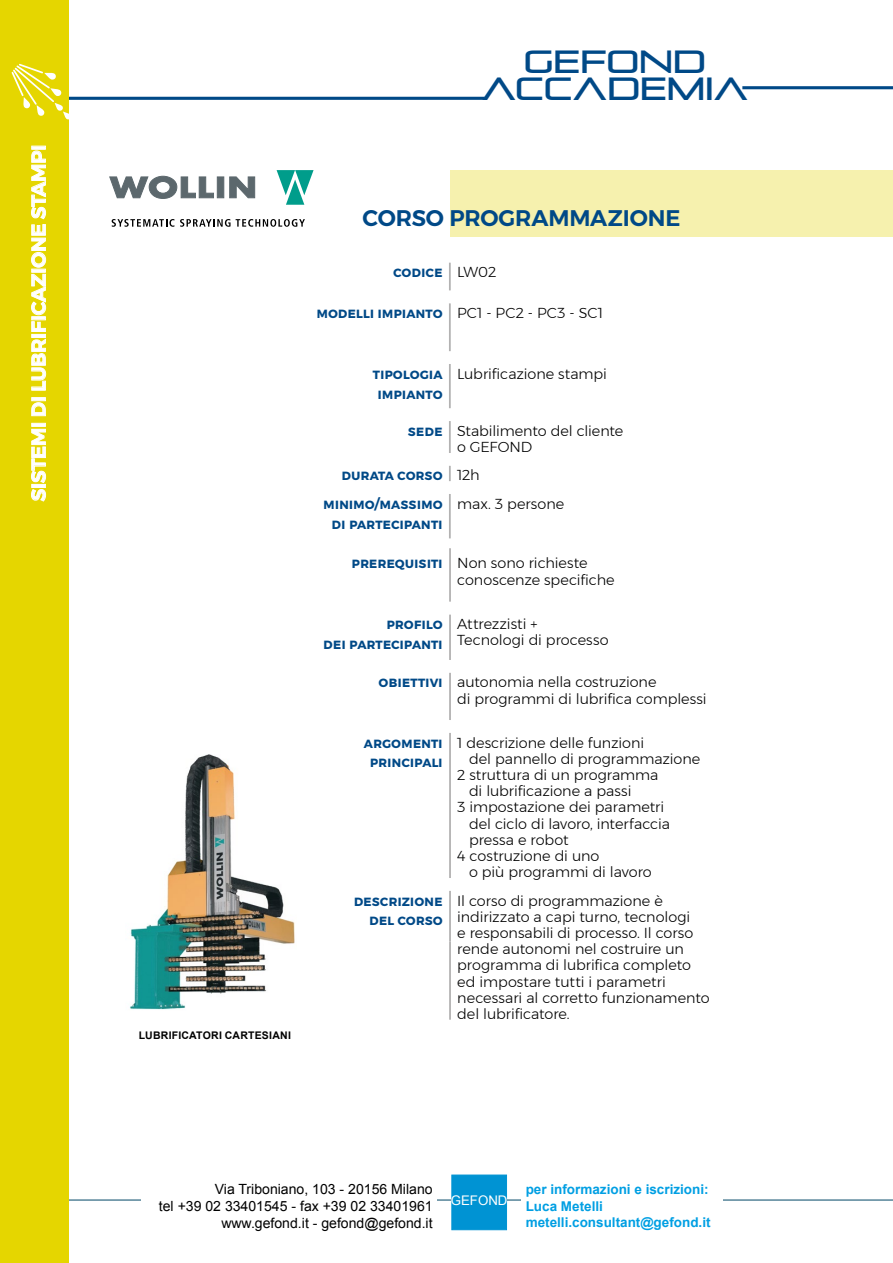
<style>
.page{position:relative;width:893px;height:1263px;background:#fff}
.page>*{position:absolute;margin:0;border:0;box-sizing:border-box;transform-origin:0 0}
.t1{font:31.95px/26.8px "Pirulen Rg";color:#004987;text-align:center}
.t2{font:600 22.5px "Montserrat";letter-spacing:-.005em;color:#004987}
.t3{font:600 19.5px "Montserrat";letter-spacing:-.005em;color:#fff}
.t4{font:300 14.4px/16.2px "Montserrat";letter-spacing:-.005em;color:#000}
.t5{font:600 14.4px/19.8px "Montserrat";letter-spacing:-.005em;color:#004987;text-align:right}
.t6{font:300 14.4px "Montserrat";letter-spacing:.015em;color:#000}
.t7{font:14.1px/17px "Arial";color:#000;text-align:right}
.t8{font:700 13.5px/16.2px "Arial";color:#009fe3}
.t9{font:13.2px "Arial";color:#fff}
.t10{font:700 10.5px "Arial";letter-spacing:.02em;color:#000}
</style>
<div class="page">
<hr style="left:64px;top:1200px;width:829px;height:1px;background:#004765">
<div style="left:141px;top:1175px;width:296px;height:61px;background:#fff"></div>
<div style="left:521px;top:1175px;width:202px;height:61px;background:#fff"></div>
<div style="left:452px;top:1175px;width:55px;height:55px;background:#0093d3;border:1px solid #0093d3"></div>
<hr style="left:742px;top:86px;width:151px;height:3px;background:#004987">
<hr style="left:68px;top:97px;width:417px;height:3px;background:#004987">
<div style="left:450px;top:170px;width:443px;height:67px;background:#f6f1ae"></div>
<div style="left:0;top:0;width:68px;height:1263px;background:#e5d600"></div>
<svg style="left:31px;top:489px;width:15px;height:12px"></svg>
<div style="left:32px;top:484px;width:14px;height:4px;border:1px solid #fff"></div>
<svg style="left:31px;top:429px;width:15px;height:54px"></svg>
<div style="left:32px;top:423px;width:14px;height:3px;border:1px solid #fff"></div>
<svg style="left:31px;top:402px;width:15px;height:14px"></svg>
<div style="left:32px;top:397px;width:14px;height:4px;border:1px solid #fff"></div>
<svg style="left:31px;top:339px;width:15px;height:51px"></svg>
<div style="left:32px;top:334px;width:14px;height:4px;border:1px solid #fff"></div>
<svg style="left:31px;top:321px;width:15px;height:11px"></svg>
<svg style="left:31px;top:274px;width:15px;height:41px"></svg>
<svg style="left:31px;top:151px;width:38px;height:116px"></svg>
<svg style="left:11px;top:62px;width:61px;height:58px"></svg>
<hr style="left:449px;top:548px;width:2px;height:54px;background:#b3b2b2">
<hr style="left:449px;top:614px;width:2px;height:46px;background:#b3b2b2">
<hr style="left:449px;top:673px;width:2px;height:47px;background:#b3b2b2">
<hr style="left:449px;top:733px;width:2px;height:145px;background:#b3b2b2">
<hr style="left:449px;top:891px;width:2px;height:50px;background:#b3b2b2">
<hr style="left:449px;top:941px;width:2px;height:79px;background:#b3b2b2">
<hr style="left:449px;top:262px;width:2px;height:29px;background:#b3b2b2">
<hr style="left:449px;top:303px;width:2px;height:48px;background:#b3b2b2">
<hr style="left:449px;top:364px;width:2px;height:44px;background:#b3b2b2">
<hr style="left:449px;top:421px;width:2px;height:32px;background:#b3b2b2">
<svg style="left:449px;top:466px;width:2px;height:15px"></svg>
<hr style="left:449px;top:494px;width:2px;height:44px;background:#b3b2b2">
<svg style="left:277px;top:170px;width:37px;height:35px"></svg>
<svg style="left:109px;top:175px;width:105px;height:24px"></svg>
<div style="left:217px;top:177px;width:7px;height:21px;background:#5c686d"></div>
<svg style="left:229px;top:176px;width:26px;height:23px"></svg>
<svg style="left:112px;top:219px;width:62px;height:8px"></svg>
<svg style="left:180px;top:219px;width:125px;height:8px"></svg>
<img style="left:130px;top:754px;width:165px;height:256px">
<p class="t3" style="left:23px;top:501px;width:358px;rotate:-90deg">SISTEMI DI LUBRIFICAZIONE STAMPI</p>
<h1 class="t1" style="left:482px;top:48px;width:267px">GEFOND<br>ACCADEMIA</h1>
<p class="t2" style="left:362px;top:200px;width:319px">CORSO PROGRAMMAZIONE</p>
<p class="t5" style="left:393px;top:262px;width:51px">codice</p>
<p class="t4" style="left:457px;top:264px;width:41px">LW02</p>
<p class="t5" style="left:316px;top:303px;width:128px">modelli impianto</p>
<p class="t6" style="left:457px;top:302px;width:147px">PC1 - PC2 - PC3 - SC1</p>
<p class="t5" style="left:373px;top:364px;width:71px">tipologia</p>
<p class="t5" style="left:378px;top:384px;width:67px">impianto</p>
<p class="t4" style="left:457px;top:365px;width:151px">Lubrificazione stampi</p>
<p class="t5" style="left:408px;top:421px;width:36px">sede</p>
<p class="t4" style="left:457px;top:422px;width:168px">Stabilimento del cliente</p>
<p class="t4" style="left:457px;top:439px;width:77px">o GEFOND</p>
<p class="t5" style="left:341px;top:465px;width:103px">durata corso</p>
<p class="t4" style="left:457px;top:467px;width:24px">12h</p>
<p class="t5" style="left:323px;top:494px;width:121px">minimo/massimo</p>
<p class="t5" style="left:332px;top:513px;width:113px">di partecipanti</p>
<p class="t4" style="left:457px;top:495px;width:109px">max. 3 persone</p>
<p class="t5" style="left:352px;top:553px;width:93px">prerequisiti</p>
<p class="t4" style="left:457px;top:555px;width:132px">Non sono richieste</p>
<p class="t4" style="left:457px;top:571px;width:159px">conoscenze specifiche</p>
<p class="t5" style="left:323px;top:614px;width:121px">profilo<br>dei partecipanti</p>
<p class="t4" style="left:457px;top:616px;width:82px">Attrezzisti +</p>
<p class="t4" style="left:457px;top:632px;width:153px">Tecnologi di processo</p>
<p class="t5" style="left:378px;top:672px;width:66px">obiettivi</p>
<p class="t4" style="left:457px;top:674px;width:251px">autonomia nella costruzione<br>di programmi di lubrifica complessi</p>
<p class="t5" style="left:364px;top:732px;width:80px">argomenti</p>
<p class="t5" style="left:370px;top:752px;width:74px">principali</p>
<p class="t4" style="left:457px;top:734px;width:188px">1 descrizione delle funzioni</p>
<p class="t4" style="left:469px;top:750px;width:233px">del pannello di programmazione</p>
<p class="t4" style="left:457px;top:766px;width:203px">2 struttura di un programma</p>
<p class="t4" style="left:469px;top:783px;width:164px">di lubrificazione a passi</p>
<p class="t4" style="left:457px;top:799px;width:209px">3 impostazione dei parametri</p>
<p class="t4" style="left:469px;top:815px;width:202px">del ciclo di lavoro, interfaccia</p>
<p class="t4" style="left:469px;top:831px;width:101px">pressa e robot</p>
<p class="t4" style="left:457px;top:847px;width:144px">4 costruzione di uno</p>
<p class="t4" style="left:469px;top:864px;width:184px">o più programmi di lavoro</p>
<p class="t10" style="left:139px;top:1028px;width:154px">LUBRIFICATORI CARTESIANI</p>
<p class="t5" style="left:354px;top:890px;width:91px">descrizione</p>
<p class="t5" style="left:369px;top:910px;width:75px">del corso</p>
<p class="t4" style="left:457px;top:892px;width:238px">Il corso di programmazione è indirizzato a capi turno, tecnologi e responsabili di processo. Il corso rende autonomi nel costruire un programma di lubrifica completo</p>
<p class="t4" style="left:457px;top:973px;width:254px">ed impostare tutti i parametri necessari al corretto funzionamento del lubrificatore.</p>
<p class="t7" style="left:159px;top:1180px;width:275px">Via Triboniano, 103 - 20156 Milano<br>tel +39 02 33401545 - fax +39 02 33401961 www.gefond.it - gefond@gefond.it</p>
<p class="t8" style="left:526px;top:1182px;width:186px">per informazioni e iscrizioni:<br>Luca Metelli metelli.consultant@gefond.it</p>
<p class="t9" style="left:451px;top:1191px;width:58px">GEFOND</p>
</div>
